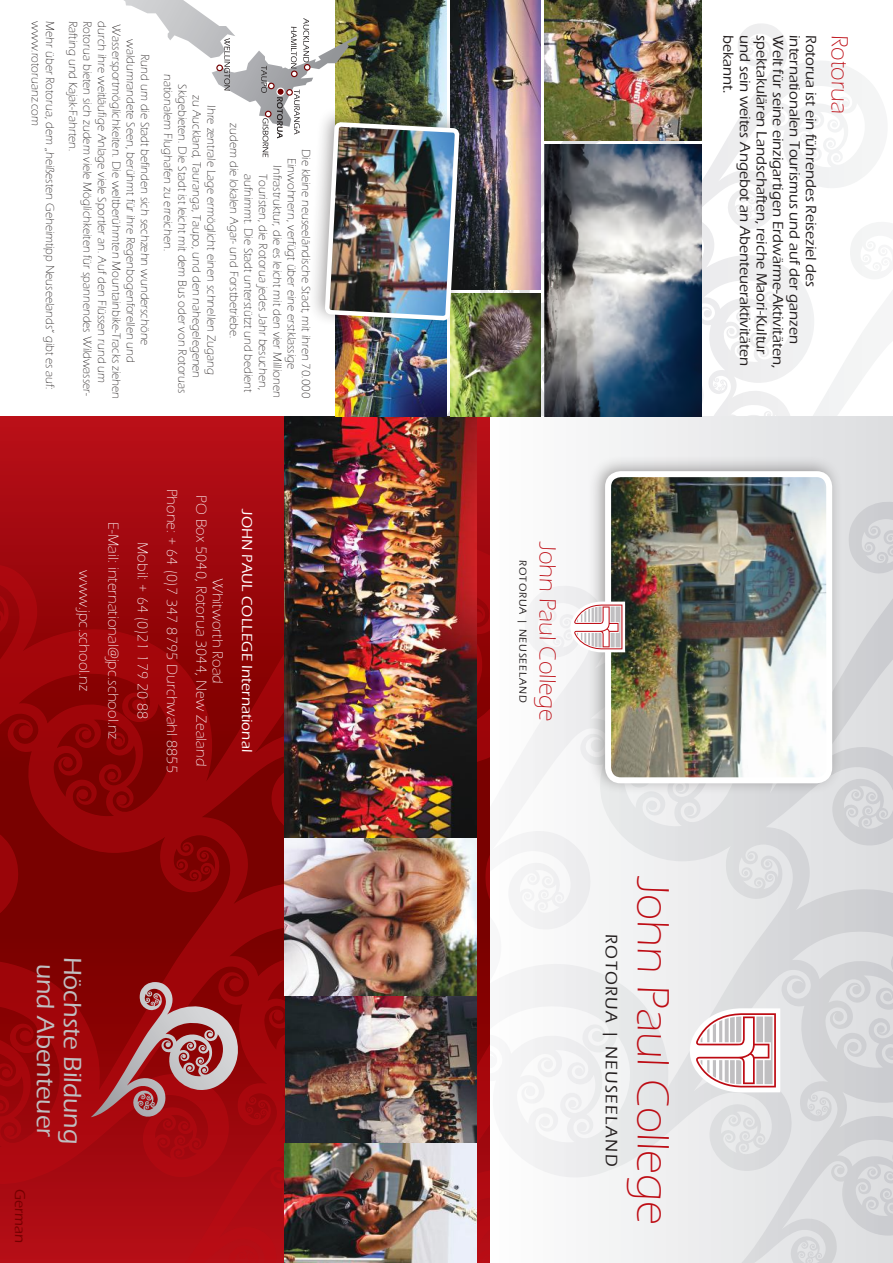
<style>
.page{position:relative;width:893px;height:1263px;background:#fff}
.page>*{position:absolute;margin:0;border:0;box-sizing:border-box;transform-origin:0 0}
.t1{font:300 46.5px "Eras ITC";color:#bd0b13}
.t2{font:500 25.5px "Eras ITC";color:#c0bfc1}
.t3{font:300 24px "Eras ITC";color:#bd0b13}
.t4{font:500 17.1px "Eras ITC";letter-spacing:.08em;color:#241f1f}
.t5{font:500 15px "Eras ITC";color:#241f1f}
.t6{font:300 15px/29.2px "Eras ITC";letter-spacing:.01em;color:#fff;text-align:center}
.t7{font:500 15px "Eras ITC";letter-spacing:.01em;color:#fff}
.t8{font:500 15px "Eras ITC";color:#750000}
.t9{font:300 12px/14.4px "Eras ITC";color:#241f1f}
.t10{font:500 10.5px "Eras ITC";letter-spacing:.08em;color:#241f1f}
</style>
<div class="page">
<svg style="left:749px;top:221px;width:144px;height:196px"></svg>
<div style="left:480px;top:417px;width:413px;height:846px;background:linear-gradient(to right,#fdfdfd,#d4d6d8)"></div>
<svg style="left:868px;top:832px;width:25px;height:431px;background:#d4d5d8"></svg>
<div style="left:0;top:417px;width:489px;height:846px;background:#b50e16"></div>
<svg style="left:0;top:476px;width:489px;height:787px"></svg>
<svg style="left:690px;top:1008px;width:90px;height:84px"></svg>
<svg style="left:91px;top:984px;width:75px;height:133px"></svg>
<img style="left:285px;top:417px;width:191px;height:846px">
<img style="left:336px;top:332px;width:110px;height:85px">
<img style="left:451px;top:293px;width:89px;height:124px">
<img style="left:544px;top:145px;width:158px;height:272px">
<img style="left:544px;top:0;width:158px;height:140px">
<img style="left:462px;top:0;width:78px;height:289px">
<div style="left:308px;top:106px;width:161px;height:226px;background:#241f1f;opacity:.4"></div>
<img style="left:124px;top:0;width:338px;height:323px">
<div style="left:587px;top:454px;width:256px;height:341px;background:#241f1f;opacity:.4"></div>
<img style="left:608px;top:474px;width:221px;height:306px">
<div style="left:605px;top:471px;width:227px;height:312px;border:6px solid #fff;border-radius:13px"></div>
<svg style="left:570px;top:602px;width:55px;height:50px"></svg>
<p class="t9" style="left:43px;top:21px;width:106px;rotate:90deg">www.rotoruanz.com</p>
<p class="t9" style="left:57px;top:21px;width:370px;rotate:90deg">Mehr über Rotorua, dem „heißesten Geheimtipp Neuseelands“ gibt es auf:</p>
<p class="t9" style="left:80px;top:21px;width:132px;rotate:90deg">Rafting und Kajak-Fahrten.</p>
<p class="t9" style="left:95px;top:21px;width:376px;rotate:90deg">Rotorua bieten sich zudem viele Möglichkeiten für spannendes Wildwasser-</p>
<p class="t9" style="left:109px;top:21px;width:363px;rotate:90deg">durch ihre weitläufige Anlage viele Sportler an. Auf den Flüssen rund um</p>
<p class="t9" style="left:123px;top:24px;width:376px;rotate:90deg">Wassersportmöglichkeiten. Die weltberühmten Mountainbike-Tracks ziehen</p>
<p class="t9" style="left:152px;top:39px;width:325px;text-align:center;rotate:90deg">Rund um die Stadt befinden sich sechzehn wunderschöne waldumrandete Seen, berühmt für ihre Regenbogenforellen und</p>
<p class="t9" style="left:175px;top:74px;width:179px;rotate:90deg">nationalem Flughafen zu erreichen.</p>
<p class="t9" style="left:190px;top:84px;width:310px;rotate:90deg">Skigebieten. Die Stadt ist leicht mit dem Bus oder von Rotoruas</p>
<p class="t9" style="left:204px;top:95px;width:285px;rotate:90deg">zu Auckland, Tauranga, Taupo, und den nahegelegenen</p>
<p class="t9" style="left:245px;top:105px;width:271px;line-height:23px;text-indent:18px;rotate:90deg">zudem die lokalen Agar- und Forstbetriebe.<br>Ihre zentrale Lage ermöglicht einen schnellen Zugang</p>
<p class="t9" style="left:313px;top:158px;width:242px;text-indent:-9px;rotate:90deg">Die kleine neuseeländische Stadt, mit ihren 70.000<br>Einwohnern, verfügt über eine erstklassige</p>
<p class="t9" style="left:284px;top:165px;width:234px;rotate:90deg">Infrastruktur, die es leicht mit den vier Millionen</p>
<p class="t9" style="left:256px;top:174px;width:220px;rotate:90deg">aufnimmt. Die Stadt unterstützt und bedient</p>
<p class="t9" style="left:270px;top:174px;width:217px;rotate:90deg">Touristen, die Rotorua jedes Jahr besuchen,</p>
<p class="t6" style="left:186px;top:489px;width:285px;rotate:90deg">Phone: + 64 (0)7 347 8795 Durchwahl 8855<br>Mobil: + 64 (0)21 179 20 88<br>E-Mail: international@jpc.school.nz www.jpc.school.nz</p>
<p class="t6" style="left:226px;top:495px;width:272px;line-height:16.5px;rotate:90deg">Whitworth Road<br>PO Box 5040, Rotorua 3044, New Zealand</p>
<p class="t7" style="left:255px;top:509px;width:244px;rotate:90deg">JOHN PAUL COLLEGE International</p>
<h2 class="t2" style="left:60px;top:964px;width:175px;rotate:90deg">und Abenteuer</h2>
<h2 class="t2" style="left:87px;top:957px;width:189px;rotate:90deg">Höchste Bildung</h2>
<p class="t8" style="left:29px;top:1188px;width:56px;rotate:90deg">German</p>
<p class="t5" style="left:737px;top:35px;width:60px;rotate:90deg">bekannt.</p>
<p class="t5" style="left:753px;top:35px;width:332px;rotate:90deg">und sein weites Angebot an Abenteueraktivitäten</p>
<p class="t5" style="left:770px;top:35px;width:321px;rotate:90deg">spektakulären Landschaften, reiche Maori-Kultur</p>
<p class="t5" style="left:786px;top:35px;width:334px;rotate:90deg">Welt für seine einzigartigen Erdwärme-Aktivitäten,</p>
<p class="t5" style="left:803px;top:35px;width:310px;rotate:90deg">internationalen Tourismus und auf der ganzen</p>
<p class="t5" style="left:819px;top:35px;width:253px;rotate:90deg">Rotorua ist ein führendes Reiseziel des</p>
<h3 class="t3" style="left:853px;top:35px;width:80px;rotate:90deg">Rotorua</h3>
<h3 class="t3" style="left:561px;top:542px;width:181px;rotate:90deg">John Paul College</h3>
<p class="t10" style="left:529px;top:560px;width:144px;rotate:90deg">ROTORUA | NEUSEELAND</p>
<h3 class="t4" style="left:621px;top:934px;width:233px;rotate:90deg">ROTORUA | NEUSEELAND</h3>
<h1 class="t1" style="left:679px;top:876px;width:349px;rotate:90deg">John Paul College</h1>
</div>
